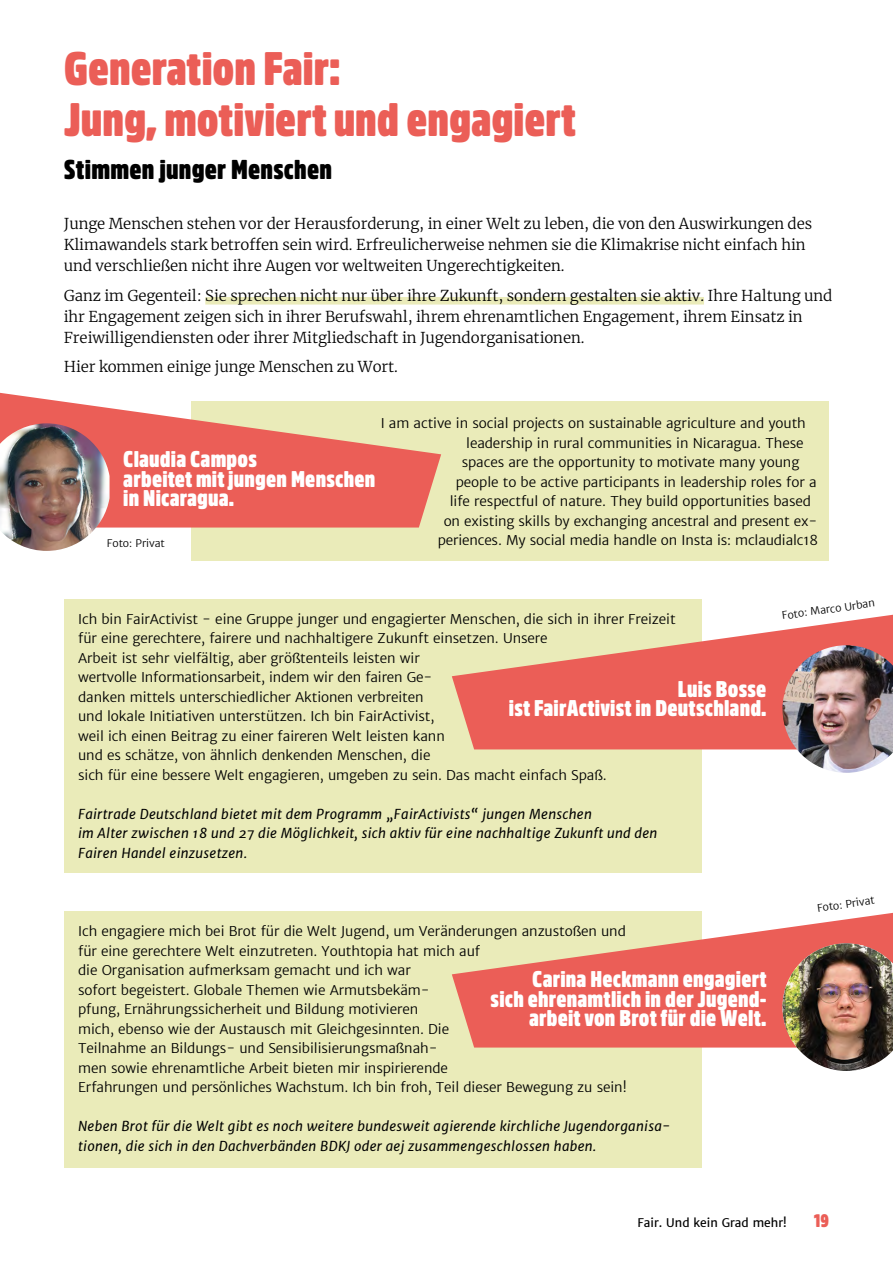
<style>
.page{position:relative;width:893px;height:1263px;background:#fff}
.page>*{position:absolute;margin:0;border:0;box-sizing:border-box;transform-origin:0 0}
.t1{font:900 46.5px/51px "Amsi Pro Condensed";color:#eb5e57}
.t2{font:900 27px "Amsi Pro Condensed";letter-spacing:.01em;color:#000}
.t3{font:900 22.5px/19.5px "Amsi Pro Condensed";letter-spacing:.01em;color:#fff;text-align:right}
.t4{font:900 18px "Amsi Pro Condensed";color:#eb5e57}
.t5{font:300 15px/21px "Merriweather";letter-spacing:-.005em;color:#000}
.t6{font:300 13.5px/19.5px "Merriweather Sans";letter-spacing:-.005em;color:#000}
.t7{font:italic 13.5px/19.5px "Merriweather Sans";letter-spacing:.02em;color:#000}
.t8{font:12px "Merriweather Sans";color:#000}
.t9{font:300 10.5px "Merriweather Sans";letter-spacing:-.005em;color:#000}
</style>
<div class="page">
<div style="left:191px;top:401px;width:638px;height:160px;background:#eaebb9"></div>
<div style="left:205px;top:297px;width:499px;height:8px;background:#eaebb9"></div>
<div style="left:64px;top:599px;width:638px;height:274px;background:#eaebb9"></div>
<svg style="left:452px;top:615px;width:441px;height:134px;fill:#eb5e57"></svg>
<img style="left:782px;top:645px;width:111px;height:128px">
<div style="left:64px;top:911px;width:638px;height:256px;background:#eaebb9"></div>
<svg style="left:452px;top:913px;width:441px;height:134px;fill:#eb5e57"></svg>
<img style="left:782px;top:943px;width:111px;height:128px">
<svg style="left:0;top:393px;width:441px;height:134px;fill:#eb5e57"></svg>
<img style="left:0;top:423px;width:110px;height:128px">
<h1 class="t1" style="left:64px;top:38px;width:514px">Generation Fair:<br>Jung, motiviert und engagiert</h1>
<h2 class="t2" style="left:64px;top:148px;width:270px">Stimmen junger Menschen</h2>
<p class="t5" style="left:64px;top:213px;width:750px">Junge Menschen stehen vor der Herausforderung, in einer Welt zu leben, die von den Auswirkungen des<br>Klimawandels stark betroffen sein wird. Erfreulicherweise nehmen sie die Klimakrise nicht einfach hin und verschließen nicht ihre Augen vor weltweiten Ungerechtigkeiten.</p>
<p class="t5" style="left:64px;top:284px;width:770px">Ganz im Gegenteil: Sie sprechen nicht nur über ihre Zukunft, sondern gestalten sie aktiv. Ihre Haltung und ihr Engagement zeigen sich in ihrer Berufswahl, ihrem ehrenamtlichen Engagement, ihrem Einsatz in<br>Freiwilligendiensten oder ihrer Mitgliedschaft in Jugendorganisationen.</p>
<p class="t5" style="left:64px;top:356px;width:336px">Hier kommen einige junge Menschen zu Wort.</p>
<p class="t6" style="left:381px;top:413px;width:427px">I am active in social projects on sustainable agriculture and youth</p>
<p class="t6" style="left:466px;top:433px;width:339px">leadership in rural communities in Nicaragua. These</p>
<p class="t6" style="left:462px;top:452px;width:339px">spaces are the opportunity to motivate many young</p>
<p class="t6" style="left:456px;top:472px;width:362px">people to be active participants in leadership roles for a</p>
<p class="t6" style="left:450px;top:491px;width:363px">life respectful of nature. They build opportunities based</p>
<p class="t6" style="left:444px;top:511px;width:375px">on existing skills by exchanging ancestral and present ex-</p>
<p class="t6" style="left:438px;top:530px;width:382px">periences. My social media handle on Insta is: mclaudialc18</p>
<h3 class="t3" style="left:123px;top:447px;width:253px;text-align:left">Claudia Campos<br>arbeitet mit jungen Menschen in Nicaragua.</h3>
<p class="t9" style="left:107px;top:537px;width:60px">Foto: Privat</p>
<p class="t6" style="left:78px;top:609px;width:599px">Ich bin FairActivist - eine Gruppe junger und engagierter Menschen, die sich in ihrer Freizeit für eine gerechtere, fairere und nachhaltigere Zukunft einsetzen. Unsere<br>Arbeit ist sehr vielfältig, aber größtenteils leisten wir<br>wertvolle Informationsarbeit, indem wir den fairen Ge-<br>danken mittels unterschiedlicher Aktionen verbreiten<br>und lokale Initiativen unterstützen. Ich bin FairActivist,<br>weil ich einen Beitrag zu einer faireren Welt leisten kann<br>und es schätze, von ähnlich denkenden Menschen, die<br>sich für eine bessere Welt engagieren, umgeben zu sein. Das macht einfach Spaß.</p>
<p class="t7" style="left:78px;top:804px;width:581px">Fairtrade Deutschland bietet mit dem Programm „FairActivists“ jungen Menschen<br>im Alter zwischen 18 und 27 die Möglichkeit, sich aktiv für eine nachhaltige Zukunft und den<br>Fairen Handel einzusetzen.</p>
<h3 class="t3" style="left:509px;top:676px;width:259px">Luis Bosse<br>ist FairActivist in Deutschland.</h3>
<p class="t6" style="left:78px;top:921px;width:550px">Ich engagiere mich bei Brot für die Welt Jugend, um Veränderungen anzustoßen und für eine gerechtere Welt einzutreten. Youthtopia hat mich auf<br>die Organisation aufmerksam gemacht und ich war<br>sofort begeistert. Globale Themen wie Armutsbekäm-<br>pfung, Ernährungssicherheit und Bildung motivieren<br>mich, ebenso wie der Austausch mit Gleichgesinnten. Die<br>Teilnahme an Bildungs- und Sensibilisierungsmaßnah-<br>men sowie ehrenamtliche Arbeit bieten mir inspirierende<br>Erfahrungen und persönliches Wachstum. Ich bin froh, Teil dieser Bewegung zu sein!</p>
<p class="t7" style="left:78px;top:1116px;width:591px">Neben Brot für die Welt gibt es noch weitere bundesweit agierende kirchliche Jugendorganisa&shy;tionen, die sich in den Dachverbänden BDKJ oder aej zusammengeschlossen haben.</p>
<h3 class="t3" style="left:491px;top:967px;width:278px">Carina Heckmann engagiert<br>sich ehrenamtlich in der Jugend&shy;arbeit von Brot für die Welt.</h3>
<p class="t9" style="left:781px;top:609px;width:95px;rotate:-8deg">Foto: Marco Urban</p>
<p class="t9" style="left:816px;top:901px;width:60px;rotate:-8deg">Foto: Privat</p>
<p class="t8" style="left:638px;top:1215px;width:151px">Fair. Und kein Grad mehr!</p>
<h3 class="t4" style="left:814px;top:1207px;width:17px">19</h3>
</div>
